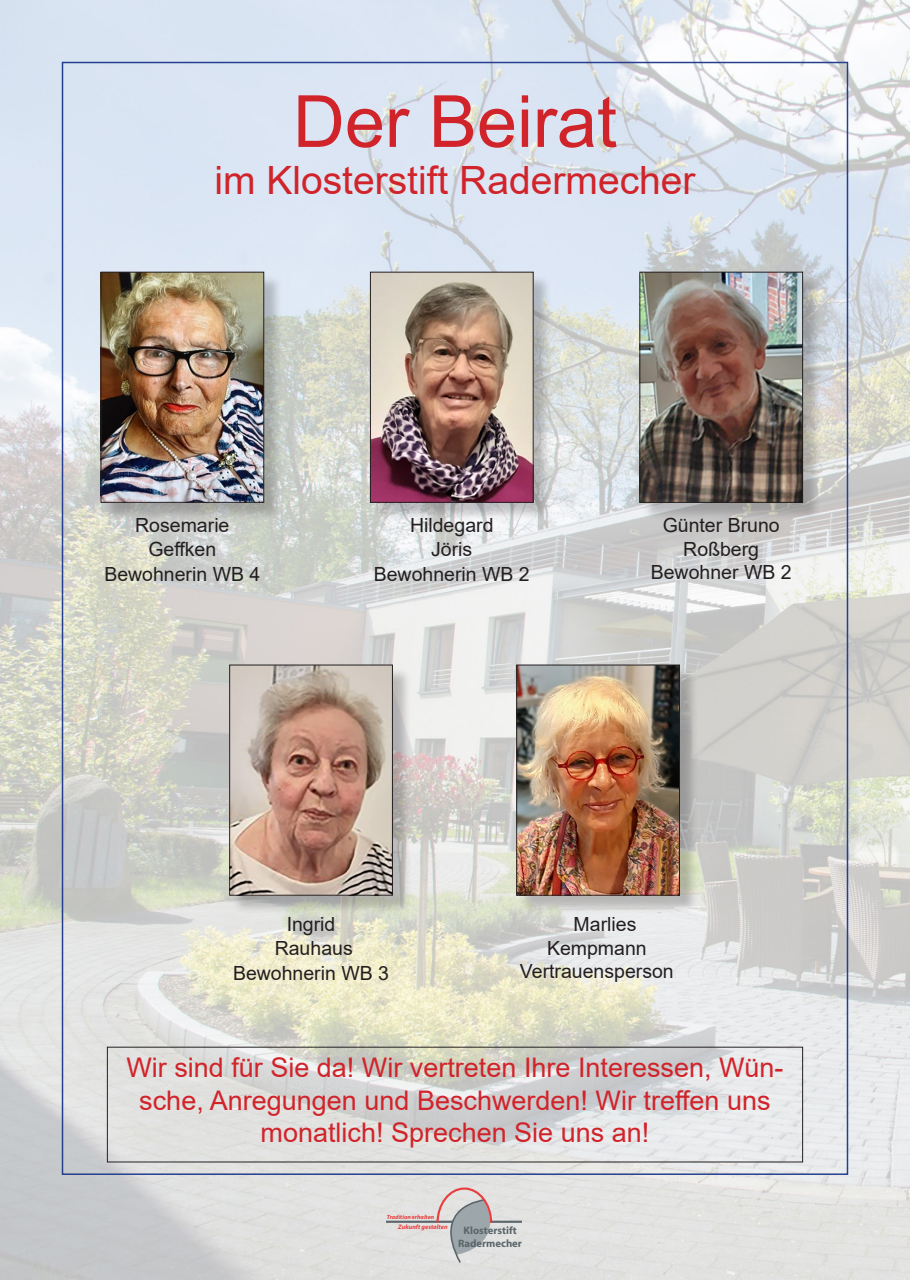
<style>
.page{position:relative;width:910px;height:1280px;background:#fff}
.page>*{position:absolute;margin:0;border:0;box-sizing:border-box;transform-origin:0 0}
.t1{font:72px "Arial";color:#d1232a}
.t2{font:39px "Arial";color:#d1232a}
.t3{font:27px/32.4px "Arial";color:#d1232a;text-align:center}
.t4{font:19.5px/23.4px "Arial";color:#231f20;text-align:center}
.t5{font:700 10.8px/12.9px "Myriad";color:#5a666a;text-align:center}
.t6{font:italic 700 6.45px "Myriad";color:#ea3d3d}
.t7{font:italic 700 6.15px "Myriad";color:#ea3d3d}
</style>
<div class="page">
<img style="left:0;top:0;width:910px;height:1280px">
<div style="left:107px;top:1047px;width:696px;height:115px;border:1px solid #231f20"></div>
<hr style="left:387px;top:1221px;width:135px;height:2px;background:#5a666a">
<svg style="left:430px;top:1187px;width:76px;height:76px;background:#cbc8c9"></svg>
<div style="left:103px;top:274px;width:180px;height:247px;background:#231f20;opacity:.25"></div>
<img style="left:103px;top:274px;width:159px;height:227px">
<div style="left:101px;top:272px;width:163px;height:231px;border:1px solid #231f20"></div>
<div style="left:372px;top:274px;width:180px;height:247px;background:#231f20;opacity:.25"></div>
<img style="left:372px;top:274px;width:160px;height:227px">
<div style="left:370px;top:272px;width:164px;height:231px;border:1px solid #231f20"></div>
<div style="left:642px;top:274px;width:179px;height:247px;background:#231f20;opacity:.25"></div>
<img style="left:641px;top:274px;width:160px;height:227px">
<div style="left:639px;top:272px;width:164px;height:231px;border:1px solid #231f20"></div>
<div style="left:232px;top:667px;width:179px;height:247px;background:#231f20;opacity:.25"></div>
<img style="left:231px;top:667px;width:160px;height:226px">
<div style="left:229px;top:665px;width:164px;height:230px;border:1px solid #231f20"></div>
<div style="left:519px;top:667px;width:179px;height:247px;background:#231f20;opacity:.25"></div>
<img style="left:518px;top:667px;width:160px;height:226px">
<div style="left:516px;top:665px;width:164px;height:230px;border:1px solid #231f20"></div>
<p class="t1" style="left:293px;top:72px;width:326px">Der Beirat</p>
<p class="t2" style="left:214px;top:153px;width:483px">im Klosterstift Radermecher</p>
<p class="t4" style="left:135px;top:513px;width:96px">Rosemarie</p>
<p class="t4" style="left:148px;top:537px;width:69px">Geffken</p>
<p class="t4" style="left:104px;top:562px;width:158px">Bewohnerin WB 4</p>
<p class="t4" style="left:410px;top:513px;width:85px">Hildegard</p>
<p class="t4" style="left:431px;top:537px;width:43px">Jöris</p>
<p class="t4" style="left:374px;top:562px;width:158px">Bewohnerin WB 2</p>
<p class="t4" style="left:663px;top:513px;width:119px">Günter Bruno<br>Roßberg</p>
<p class="t4" style="left:651px;top:560px;width:142px">Bewohner WB 2</p>
<p class="t4" style="left:287px;top:913px;width:50px">Ingrid</p>
<p class="t4" style="left:275px;top:936px;width:80px">Rauhaus</p>
<p class="t4" style="left:233px;top:961px;width:158px">Bewohnerin WB 3</p>
<p class="t4" style="left:574px;top:913px;width:64px">Marlies</p>
<p class="t4" style="left:547px;top:936px;width:101px">Kempmann</p>
<p class="t4" style="left:520px;top:959px;width:155px">Vertrauensperson</p>
<p class="t3" style="left:126px;top:1051px;width:659px">Wir sind für Sie da! Wir vertreten Ihre Interessen, Wün&shy;sche, Anregungen und Beschwerden! Wir treffen uns</p>
<p class="t3" style="left:261px;top:1116px;width:390px">monatlich! Sprechen Sie uns an!</p>
<p class="t7" style="left:387px;top:1213px;width:49px">Tradition erhalten</p>
<p class="t6" style="left:398px;top:1223px;width:51px">Zukunft gestalten</p>
<p class="t5" style="left:458px;top:1224px;width:65px">Klosterstift<br>Radermecher</p>
</div>
